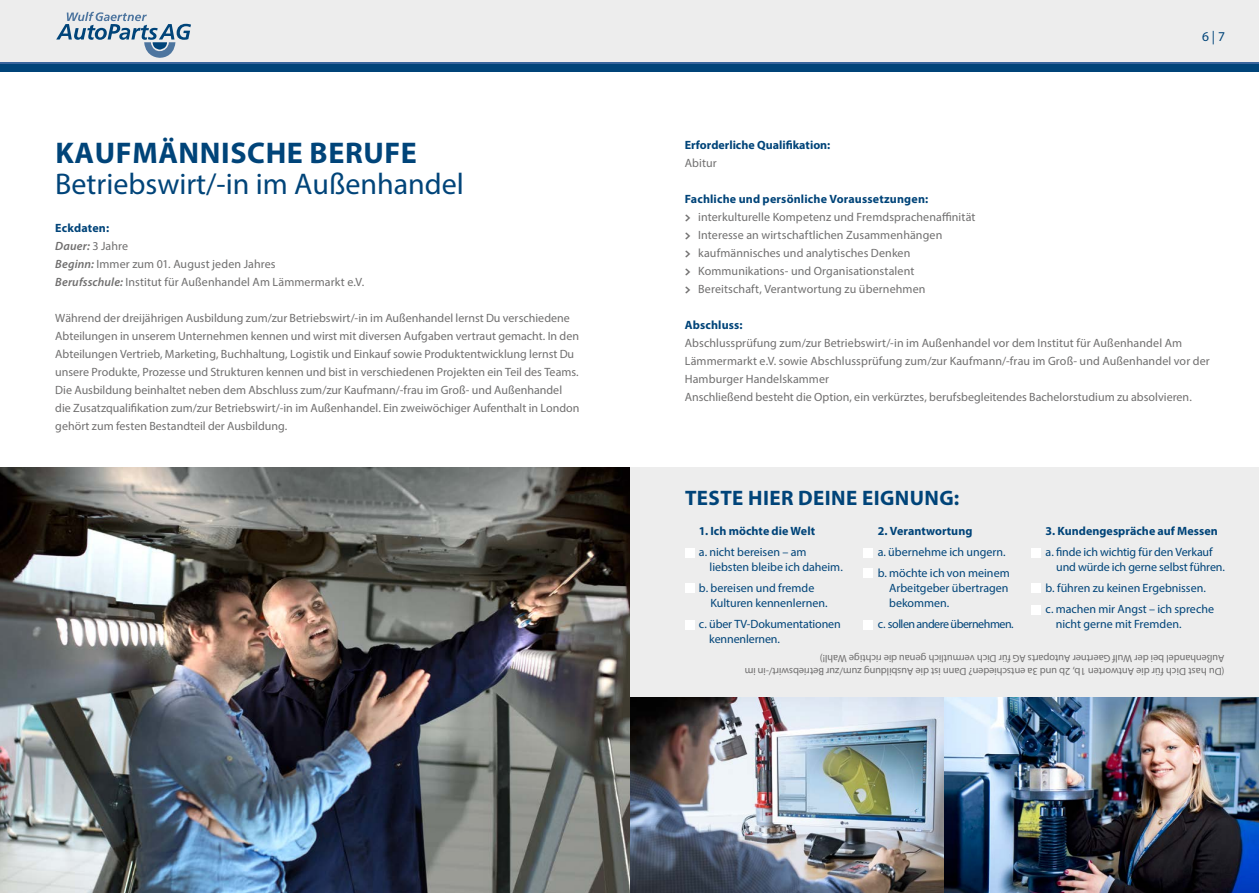
<style>
.page{position:relative;width:1259px;height:893px;background:#fff}
.page>*{position:absolute;margin:0;border:0;box-sizing:border-box;transform-origin:0 0}
.t1{font:30px "Myriad Pro";color:#004479}
.t2{font:700 30px "Myriad Pro";letter-spacing:.02em;color:#004479}
.t3{font:700 21px "Myriad Pro";letter-spacing:.02em;color:#004479}
.t4{font:13.5px "Myriad Pro";color:#004479}
.t5{font:12px/18px "Myriad Pro";letter-spacing:.005em;color:#706f6f}
.t6{font:12px/15px "Myriad Pro";letter-spacing:-.005em;color:#004479}
.t7{font:700 12px "Myriad Pro";letter-spacing:.005em;color:#004479}
.t8{font:12px "Myriad Pro";letter-spacing:-.04em;color:#004479}
.t9{font:10.5px/13.5px "Myriad Pro";letter-spacing:-.01em;color:#706f6f}
.s1{font-weight:700;color:#004479}
.s2{font-weight:600;font-style:italic}
.s3{font-family:"The Sans";font-weight:700}
</style>
<div class="page">
<div style="left:0;top:0;width:1259px;height:64px;background:#ededed"></div>
<div style="left:0;top:64px;width:1259px;height:8px;background:#004479"></div>
<hr style="left:0;top:62px;width:1259px;height:2px;background:#3a659d">
<svg style="left:56px;top:12px;width:135px;height:46px"></svg>
<div style="left:629px;top:468px;width:630px;height:275px;background:#ededed"></div>
<img style="left:629px;top:697px;width:315px;height:196px">
<div style="left:685px;top:548px;width:9px;height:9px;background:#fff"></div>
<div style="left:685px;top:583px;width:9px;height:10px;background:#fff"></div>
<div style="left:685px;top:620px;width:9px;height:10px;background:#fff"></div>
<div style="left:863px;top:548px;width:10px;height:9px;background:#fff"></div>
<div style="left:863px;top:568px;width:10px;height:10px;background:#fff"></div>
<div style="left:863px;top:620px;width:10px;height:10px;background:#fff"></div>
<div style="left:1031px;top:548px;width:10px;height:9px;background:#fff"></div>
<div style="left:1031px;top:583px;width:10px;height:10px;background:#fff"></div>
<div style="left:1031px;top:605px;width:10px;height:10px;background:#fff"></div>
<img style="left:0;top:468px;width:629px;height:425px">
<img style="left:944px;top:697px;width:315px;height:196px">
<h1 class="t2" style="left:56px;top:133px;width:363px">KAUFMÄNNISCHE BERUFE</h1>
<h1 class="t1" style="left:55px;top:166px;width:410px">Betriebswirt/-in im Außenhandel</h1>
<p class="t5" style="left:55px;top:219px;width:310px"><span class="s1">Eckdaten:<br></span><span class="s2">Dauer:</span> 3 Jahre<br><span class="s2">Beginn:</span> Immer zum 01. August jeden Jahres<br><span class="s2">Berufsschule:</span> Institut für Außenhandel Am Lämmermarkt e.V.</p>
<p class="t5" style="left:55px;top:309px;width:526px">Während der dreijährigen Ausbildung zum/zur Betriebswirt/-in im Außenhandel lernst Du verschiedene Abteilungen in unserem Unternehmen kennen und wirst mit diversen Aufgaben vertraut gemacht. In den Abteilungen Vertrieb, Marketing, Buchhaltung, Logistik und Einkauf sowie Produktentwicklung lernst Du unsere Produkte, Prozesse und Strukturen kennen und bist in verschiedenen Projekten ein Teil des Teams.<br>Die Ausbildung beinhaltet neben dem Abschluss zum/zur Kaufmann/-frau im Groß- und Außenhandel die Zusatzqualifikation zum/zur Betriebswirt/-in im Außenhandel. Ein zweiwöchiger Aufenthalt in London gehört zum festen Bestandteil der Ausbildung.</p>
<p class="t4" style="left:1202px;top:28px;width:24px">6 | 7</p>
<p class="t7" style="left:685px;top:137px;width:147px">Erforderliche Qualifikation:</p>
<p class="t5" style="left:685px;top:154px;width:33px">Abitur</p>
<p class="t5" style="left:685px;top:190px;width:292px"><span class="s1">Fachliche und persönliche Voraussetzungen:<br></span><span class="s3">&gt;</span> interkulturelle Kompetenz und Fremdsprachenaffinität <span class="s3">&gt;</span> Interesse an wirtschaftlichen Zusammenhängen<br><span class="s3">&gt;</span> kaufmännisches und analytisches Denken<br><span class="s3">&gt;</span> Kommunikations- und Organisationstalent<br><span class="s3">&gt;</span> Bereitschaft, Verantwortung zu übernehmen</p>
<p class="t7" style="left:685px;top:317px;width:59px">Abschluss:</p>
<p class="t5" style="left:685px;top:334px;width:526px">Abschlussprüfung zum/zur Betriebswirt/-in im Außenhandel vor dem Institut für Außenhandel Am Lämmermarkt e.V. sowie Abschlussprüfung zum/zur Kaufmann/-frau im Groß- und Außenhandel vor der Hamburger Handelskammer<br>Anschließend besteht die Option, ein verkürztes, berufsbegleitendes Bachelorstudium zu absolvieren.</p>
<h2 class="t3" style="left:685px;top:484px;width:276px">TESTE HIER DEINE EIGNUNG:</h2>
<p class="t7" style="left:1045px;top:523px;width:174px">3. Kundengespräche auf Messen</p>
<p class="t6" style="left:1056px;top:544px;width:170px;text-indent:-11px">a. finde ich wichtig für den Verkauf und würde ich gerne selbst führen.</p>
<p class="t6" style="left:1045px;top:577px;width:170px;line-height:21px">b. führen zu keinen Ergebnissen. c. machen mir Angst – ich spreche</p>
<p class="t6" style="left:1056px;top:616px;width:127px">nicht gerne mit Fremden.</p>
<p class="t9" style="left:1224px;top:679px;width:481px;rotate:-180deg">(Du hast Dich für die Antworten 1b, 2b und 3a entschieden? Dann ist die Ausbildung zum/zur Betriebswirt/-in im<br>Außenhandel bei der Wulf Gaertner Autoparts AG für Dich vermutlich genau die richtige Wahl!)</p>
<p class="t7" style="left:699px;top:523px;width:118px">1. Ich möchte die Welt</p>
<p class="t6" style="left:709px;top:544px;width:135px;text-indent:-11px">a. nicht bereisen – am liebsten bleibe ich daheim.</p>
<p class="t6" style="left:710px;top:580px;width:119px;text-indent:-11px">b. bereisen und fremde<br>Kulturen kennenlernen.</p>
<p class="t6" style="left:709px;top:616px;width:133px;text-indent:-10px">c. über TV-Dokumentationen kennenlernen.</p>
<p class="t7" style="left:877px;top:523px;width:96px">2. Verantwortung</p>
<p class="t6" style="left:877px;top:541px;width:133px;line-height:21px">a. übernehme ich ungern. b. möchte ich von meinem</p>
<p class="t6" style="left:889px;top:580px;width:121px">Arbeitgeber übertragen bekommen.</p>
<p class="t8" style="left:877px;top:617px;width:138px">c. sollen andere übernehmen.</p>
</div>
